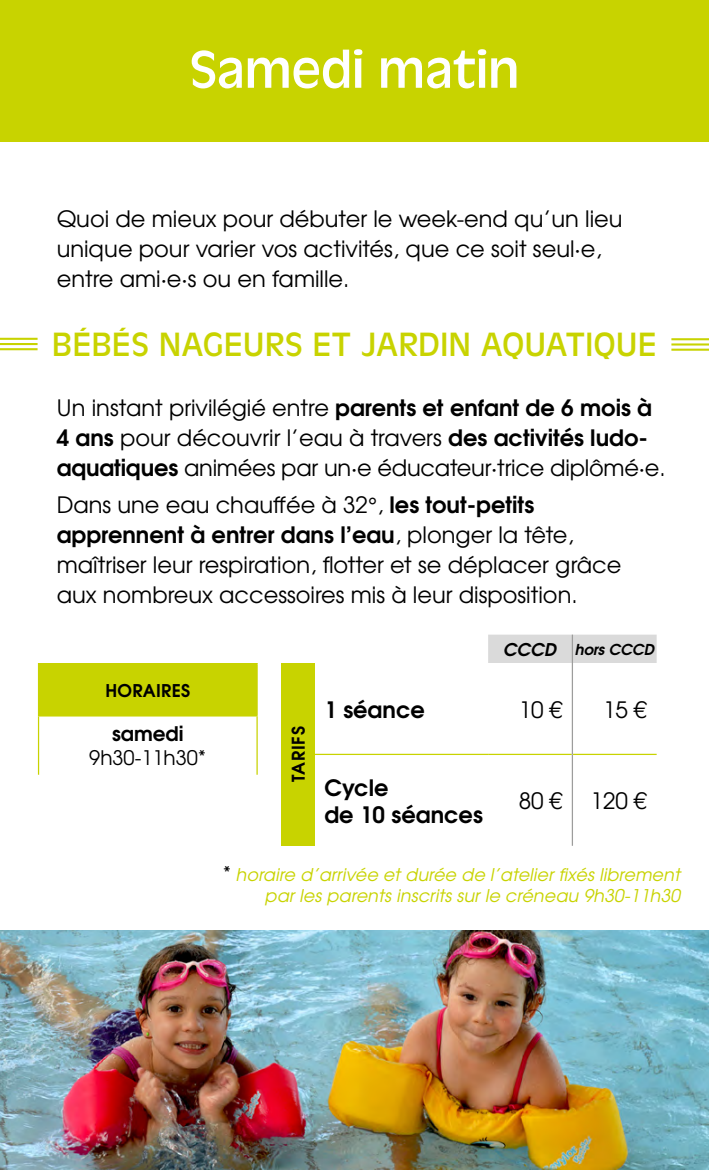
<style>
.page{position:relative;width:709px;height:1170px;background:#fff}
.page>*{position:absolute;margin:0;border:0;box-sizing:border-box;transform-origin:0 0}
.t1{font:55px "Antique Oli";color:#fff}
.t2{font:35px "Antique Oli";letter-spacing:.02em;color:#c8d300}
.t3{font:22.5px/30px "Te X Gyre Adventor";color:#000}
.t4{font:700 22.5px/27px "Te X Gyre Adventor";color:#000}
.t5{font:20px "Te X Gyre Adventor";color:#000}
.t6{font:700 20px "Te X Gyre Adventor";color:#000}
.t7{font:italic 17.5px "Te X Gyre Adventor";letter-spacing:.01em;color:#c8d300}
.t8{font:700 17.5px "Te X Gyre Adventor";letter-spacing:.015em;color:#000}
.t9{font:italic 700 17.5px "Te X Gyre Adventor";color:#000}
.t10{font:italic 700 15px "Te X Gyre Adventor";color:#000}
.s1{font-weight:700}
.s2{font-style:normal;font-size:20px;color:#000}
</style>
<div class="page">
<div style="left:0;top:0;width:709px;height:142px;background:#c8d300"></div>
<img style="left:0;top:930px;width:709px;height:239px">
<hr style="left:0;top:338px;width:38px;height:2px;background:#c8d300">
<hr style="left:0;top:343px;width:38px;height:2px;background:#c8d300">
<hr style="left:0;top:348px;width:38px;height:2px;background:#c8d300">
<hr style="left:671px;top:338px;width:38px;height:2px;background:#c8d300">
<hr style="left:671px;top:343px;width:38px;height:2px;background:#c8d300">
<hr style="left:671px;top:348px;width:38px;height:3px;background:#c8d300">
<div style="left:39px;top:663px;width:218px;height:52px;background:#c8d300"></div>
<hr style="left:38px;top:715px;width:220px;height:1px;background:#c8d300">
<hr style="left:38px;top:716px;width:1px;height:58px;background:#c8d300">
<hr style="left:256px;top:716px;width:2px;height:58px;background:#c8d300">
<hr style="left:38px;top:663px;width:220px;height:1px;background:#c8d300">
<hr style="left:38px;top:664px;width:1px;height:51px;background:#c8d300">
<hr style="left:256px;top:664px;width:2px;height:51px;background:#c8d300">
<div style="left:281px;top:663px;width:33px;height:182px;background:#c8d300"></div>
<hr style="left:314px;top:753px;width:174px;height:2px;background:#c8d300">
<hr style="left:488px;top:753px;width:84px;height:2px;background:#c8d300">
<hr style="left:573px;top:753px;width:83px;height:2px;background:#c8d300">
<div style="left:488px;top:634px;width:168px;height:29px;background:#dadada"></div>
<hr style="left:572px;top:663px;width:1px;height:91px;background:#9d9d9c">
<hr style="left:572px;top:754px;width:1px;height:91px;background:#9d9d9c">
<p class="t1" style="left:189px;top:39px;width:331px">Samedi matin</p>
<p class="t3" style="left:57px;top:203px;width:567px">Quoi de mieux pour débuter le week-end qu’un lieu unique pour varier vos activités, que ce soit seul·e, entre ami·e·s ou en famille.</p>
<p class="t2" style="left:52px;top:325px;width:606px">BÉBÉS NAGEURS ET JARDIN AQUATIQUE</p>
<p class="t3" style="left:57px;top:391px;width:610px">Un instant privilégié entre <span class="s1">parents et enfant de 6 mois à<br>4 ans</span> pour découvrir l’eau à travers <span class="s1">des activités ludo&shy;aquatiques</span> animées par un·e éducateur·trice diplômé·e.</p>
<p class="t3" style="left:57px;top:488px;width:566px">Dans une eau chauffée à 32°, <span class="s1">les tout-petits apprennent à entrer dans l’eau</span>, plonger la tête, maîtriser leur respiration, flotter et se déplacer grâce aux nombreux accessoires mis à leur disposition.</p>
<p class="t8" style="left:105px;top:675px;width:86px">HORAIRES</p>
<p class="t6" style="left:112px;top:716px;width:73px">samedi</p>
<p class="t5" style="left:89px;top:742px;width:119px">9h30-11h30*</p>
<p class="t9" style="left:503px;top:634px;width:55px">CCCD</p>
<p class="t10" style="left:575px;top:636px;width:81px">hors CCCD</p>
<p class="t8" style="left:283px;top:782px;width:58px;rotate:-90deg">TARIFS</p>
<p class="t4" style="left:324px;top:693px;width:102px">1 séance</p>
<p class="t3" style="left:519px;top:693px;width:45px">10 €</p>
<p class="t3" style="left:603px;top:693px;width:45px">15 €</p>
<p class="t4" style="left:324px;top:771px;width:160px">Cycle<br>de 10 séances</p>
<p class="t3" style="left:519px;top:784px;width:45px">80 €</p>
<p class="t3" style="left:590px;top:784px;width:58px">120 €</p>
<p class="t7" style="left:223px;top:861px;width:459px"><span class="s2">*</span> horaire d’arrivée et durée de l’atelier fixés librement</p>
<p class="t7" style="left:265px;top:882px;width:417px">par les parents inscrits sur le créneau 9h30-11h30</p>
</div>
